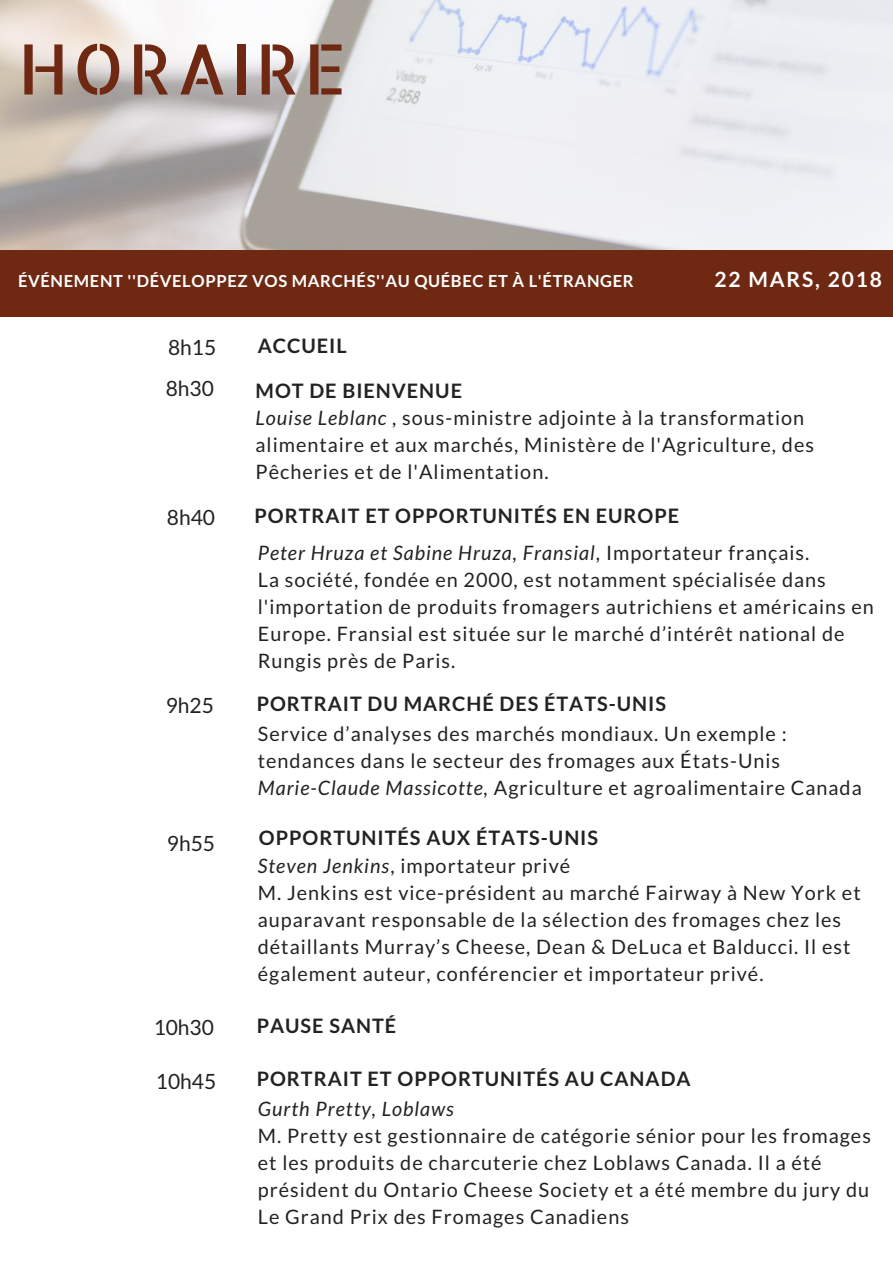
<style>
.page{position:relative;width:893px;height:1263px;background:#fff}
.page>*{position:absolute;margin:0;border:0;box-sizing:border-box;transform-origin:0 0}
.t1{font:69.6px "Allerta Stencil";letter-spacing:.05em;color:#6f2812}
.t2{font:21px "Lato";color:#222}
.t3{font:700 21px "Lato";letter-spacing:.09em;color:#fff}
.t4{font:19.8px/27px "Lato";letter-spacing:.05em;color:#222}
.t5{font:700 19.8px "Lato";letter-spacing:.05em;color:#222}
.t6{font:italic 19.8px "Lato";letter-spacing:.05em;color:#222}
.t7{font:700 16.5px "Lato";letter-spacing:.04em;color:#fff}
.s1{font-weight:700}
.s2{font-style:italic}
</style>
<div class="page">
<img style="left:0;top:0;width:893px;height:250px">
<div style="left:0;top:250px;width:893px;height:66px;background:#6f2812"></div>
<h1 class="t1" style="left:18px;top:23px;width:330px">HORAIRE</h1>
<p class="t7" style="left:18px;top:271px;width:617px">ÉVÉNEMENT ''DÉVELOPPEZ VOS MARCHÉS''AU QUÉBEC ET À L'ÉTRANGER</p>
<p class="t3" style="left:714px;top:266px;width:169px">22 MARS, 2018</p>
<p class="t2" style="left:168px;top:334px;width:50px">8h15</p>
<p class="t5" style="left:258px;top:333px;width:90px">ACCUEIL</p>
<p class="t2" style="left:166px;top:376px;width:50px">8h30</p>
<p class="t4" style="left:256px;top:376px;width:560px"><span class="s1">MOT DE BIENVENUE<br></span><span class="s2">Louise Leblanc</span> , sous-ministre adjointe à la transformation alimentaire et aux marchés, Ministère de l'Agriculture, des Pêcheries et de l'Alimentation.</p>
<p class="t2" style="left:167px;top:504px;width:50px">8h40</p>
<p class="t5" style="left:254px;top:503px;width:426px">PORTRAIT ET OPPORTUNITÉS EN EUROPE</p>
<p class="t4" style="left:258px;top:538px;width:618px"><span class="s2">Peter Hruza et Sabine Hruza, Fransial</span>, Importateur français.<br>La société, fondée en 2000, est notamment spécialisée dans l'importation de produits fromagers autrichiens et américains en Europe. Fransial est située sur le marché d’intérêt national de Rungis près de Paris.</p>
<p class="t2" style="left:166px;top:692px;width:50px">9h25</p>
<p class="t5" style="left:257px;top:691px;width:411px">PORTRAIT DU MARCHÉ DES ÉTATS-UNIS</p>
<p class="t2" style="left:167px;top:831px;width:50px">9h55</p>
<p class="t4" style="left:258px;top:720px;width:605px">Service d’analyses des marchés mondiaux. Un exemple : tendances dans le secteur des fromages aux États-Unis<br><span class="s2">Marie-Claude Massicotte,</span> Agriculture et agroalimentaire Canada</p>
<p class="t5" style="left:259px;top:825px;width:341px">OPPORTUNITÉS AUX ÉTATS-UNIS</p>
<p class="t4" style="left:258px;top:851px;width:604px"><span class="s2">Steven Jenkins</span>, importateur privé<br>M. Jenkins est vice-président au marché Fairway à New York et auparavant responsable de la sélection des fromages chez les détaillants Murray’s Cheese, Dean &amp; DeLuca et Balducci. Il est également auteur, conférencier et importateur privé.</p>
<p class="t2" style="left:154px;top:1014px;width:62px">10h30</p>
<p class="t5" style="left:257px;top:1013px;width:141px">PAUSE SANTÉ</p>
<p class="t2" style="left:156px;top:1068px;width:62px">10h45</p>
<p class="t5" style="left:257px;top:1066px;width:435px">PORTRAIT ET OPPORTUNITÉS AU CANADA</p>
<p class="t6" style="left:258px;top:1096px;width:198px">Gurth Pretty, Loblaws</p>
<p class="t4" style="left:258px;top:1122px;width:615px">M. Pretty est gestionnaire de catégorie sénior pour les fromages et les produits de charcuterie chez Loblaws Canada. Il a été président du Ontario Cheese Society et a été membre du jury du Le Grand Prix des Fromages Canadiens</p>
</div>
